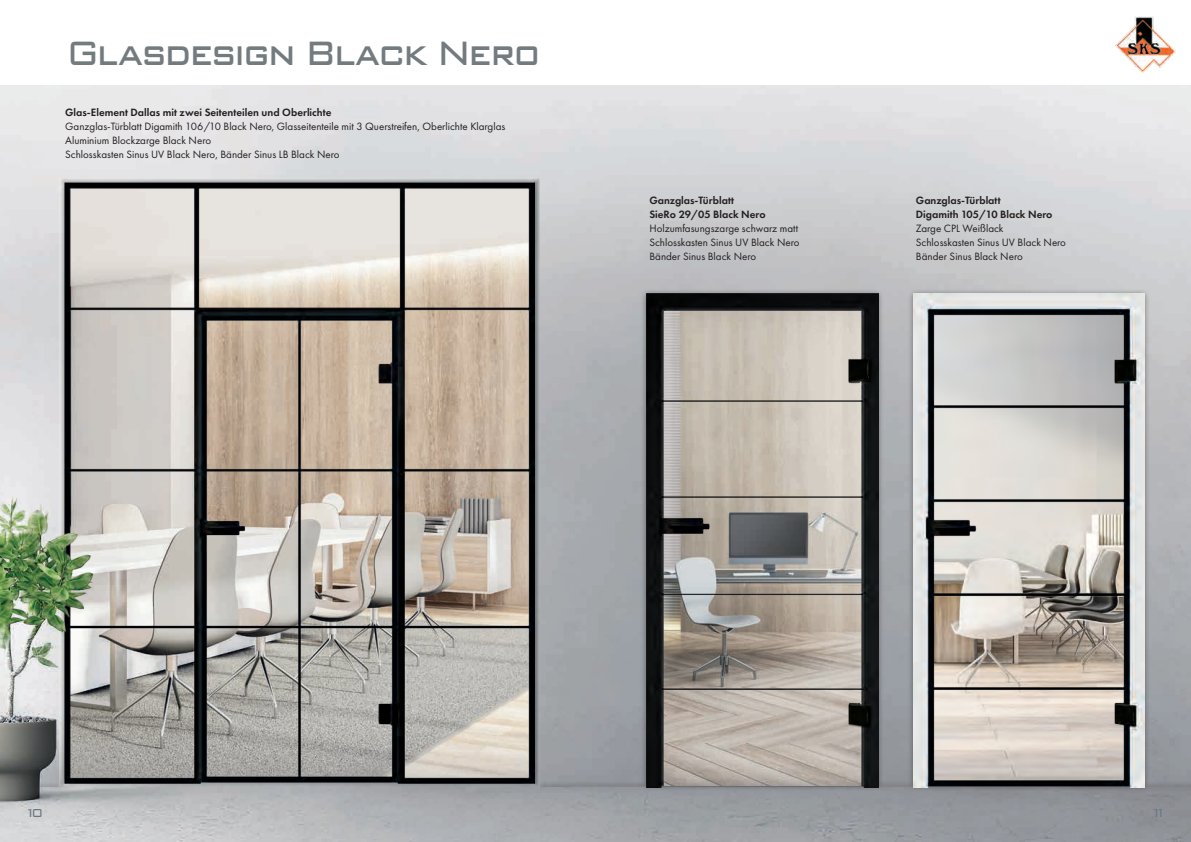
<style>
.page{position:relative;width:1191px;height:842px;background:#fff}
.page>*{position:absolute;margin:0;border:0;box-sizing:border-box;transform-origin:0 0}
.t1{font:500 35px "Banque Gothique RR";letter-spacing:-.01em;color:#737b7e;scale:.94 1}
.t2{font:500 12px "Banque Gothique RR";color:#697783}
.t3{font:11px/14px "Futura PT";color:#231f20}
.t4{font:600 11px/14px "Futura PT";color:#231f20}
</style>
<div class="page">
<img style="left:0;top:85px;width:1191px;height:757px">
<div style="left:641px;top:288px;width:243px;height:503px;background:#231f20;opacity:.55"></div>
<div style="left:907px;top:288px;width:243px;height:503px;background:#231f20;opacity:.55"></div>
<img style="left:646px;top:294px;width:232px;height:493px">
<img style="left:913px;top:294px;width:231px;height:493px">
<img style="left:54px;top:173px;width:495px;height:615px">
<img style="left:64px;top:183px;width:471px;height:600px">
<img style="left:0;top:491px;width:118px;height:143px">
<img style="left:1115px;top:17px;width:60px;height:55px">
<h1 class="t1" style="left:68px;top:31px;width:503px">Glasdesign Black Nero</h1>
<p class="t4" style="left:65px;top:105px;width:268px">Glas-Element Dallas mit zwei Seitenteilen und Oberlichte</p>
<p class="t3" style="left:65px;top:119px;width:442px">Ganzglas-Türblatt Digamith 106/10 Black Nero, Glasseitenteile mit 3 Querstreifen, Oberlichte Klarglas<br>Aluminium Blockzarge Black Nero<br>Schlosskasten Sinus UV Black Nero, Bänder Sinus LB Black Nero</p>
<p class="t4" style="left:649px;top:193px;width:118px">Ganzglas-Türblatt<br>SieRo 29/05 Black Nero</p>
<p class="t3" style="left:649px;top:221px;width:152px">Holzumfasungszarge schwarz matt<br>Schlosskasten Sinus UV Black Nero<br>Bänder Sinus Black Nero</p>
<p class="t4" style="left:916px;top:193px;width:138px">Ganzglas-Türblatt<br>Digamith 105/10 Black Nero</p>
<p class="t3" style="left:916px;top:221px;width:152px">Zarge CPL Weißlack<br>Schlosskasten Sinus UV Black Nero<br>Bänder Sinus Black Nero</p>
<p class="t2" style="left:28px;top:805px;width:16px">10</p>
<p class="t2" style="left:1154px;top:805px;width:10px">11</p>
</div>
